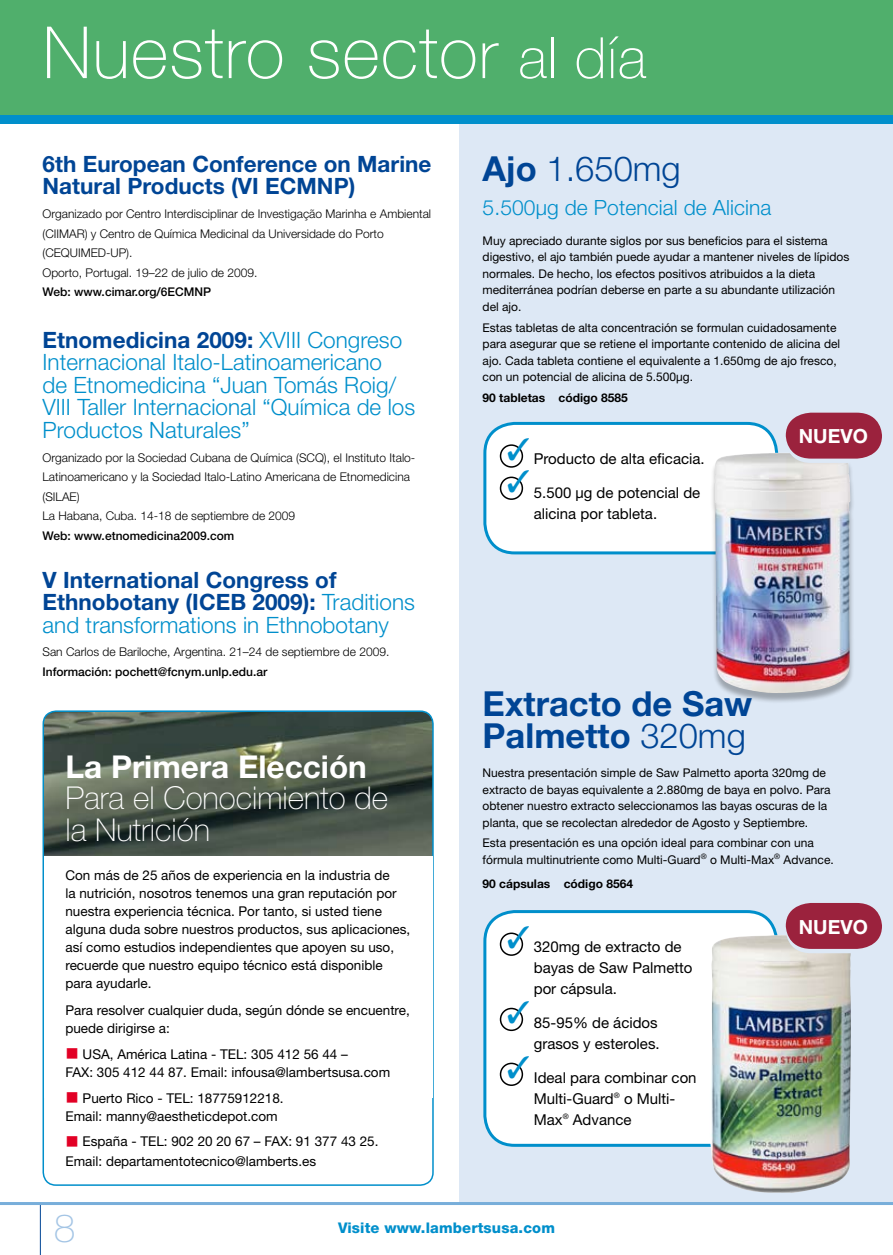
<style>
.page{position:relative;width:893px;height:1255px;background:#fff}
.page>*{position:absolute;margin:0;border:0;box-sizing:border-box;transform-origin:0 0}
.t1{font:100 72px "Helvetica Neue";letter-spacing:.015em;color:#fff}
.t2{font:100 39px "Helvetica Neue";color:#a4c5e5}
.t3{font:700 34.5px/31.5px "Helvetica Neue";color:#004595}
.t4{font:300 34.5px "Helvetica Neue";color:#004595}
.t5{font:100 31.5px/31.5px "Helvetica Neue";color:#fff}
.t6{font:700 31.5px "Helvetica Neue";color:#fff}
.t7{font:300 22.5px/22.5px "Helvetica Neue";color:#008fcb}
.t8{font:700 22.5px/22.5px "Helvetica Neue";color:#004595}
.t9{font:300 21px "Helvetica Neue";letter-spacing:.005em;color:#008fcb}
.t10{font:700 19.5px "Helvetica Neue";color:#fff}
.t11{font:15px/21px "Helvetica Neue";color:#000}
.t12{font:800 14.7px "Helvetica Neue";letter-spacing:.01em;color:#008fcb}
.t13{font:13.5px/18px "Helvetica Neue";color:#000}
.t14{font:12px/16.5px "Helvetica Neue";color:#000}
.t15{font:300 12px/19.5px "Helvetica Neue";color:#000}
.t16{font:500 12px "Helvetica Neue";color:#000}
.t17{font:700 12px "Helvetica Neue";color:#000}
.s1{font-size:67.5px}
.s2{font-size:57px}
.s3{font-weight:700;color:#004595}
.s4{font-weight:300;color:#008fcb}
.s5{color:#e20025}
.s6{font-weight:700}
.s7{font-weight:300}
</style>
<div class="page">
<div style="left:459px;top:115px;width:434px;height:1088px;background:#dde8f5"></div>
<div style="left:0;top:0;width:893px;height:115px;background:#50af6c"></div>
<img style="left:43px;top:713px;width:388px;height:143px">
<div style="left:43px;top:710px;width:391px;height:475px;border:2px solid #008fcb;border-radius:13px"></div>
<div style="left:44px;top:856px;width:388px;height:242px;background:#fff"></div>
<div style="left:485px;top:423px;width:292px;height:130px;background:#fff;border-radius:30px"></div>
<div style="left:483px;top:422px;width:295px;height:132px;border:3px solid #008fcb;border-radius:30px"></div>
<div style="left:500px;top:444px;width:23px;height:23px;border:2px solid #000;border-radius:50%"></div>
<div style="left:500px;top:476px;width:23px;height:24px;border:2px solid #000;border-radius:50%"></div>
<div style="left:485px;top:911px;width:292px;height:234px;background:#fff;border-radius:30px"></div>
<div style="left:483px;top:910px;width:295px;height:236px;border:3px solid #008fcb;border-radius:30px"></div>
<div style="left:500px;top:932px;width:23px;height:23px;border:2px solid #000;border-radius:50%"></div>
<div style="left:500px;top:1007px;width:23px;height:24px;border:2px solid #000;border-radius:50%"></div>
<div style="left:500px;top:1062px;width:23px;height:23px;border:2px solid #000;border-radius:50%"></div>
<div style="left:710px;top:455px;width:177px;height:274px;background:#000;opacity:.29"></div>
<img style="left:714px;top:453px;width:136px;height:240px">
<svg style="left:786px;top:412px;width:96px;height:51px"></svg>
<img style="left:705px;top:933px;width:146px;height:260px">
<svg style="left:786px;top:903px;width:96px;height:50px;background:#a6445c"></svg>
<hr style="left:40px;top:1203px;width:1px;height:51px;background:#004595">
<hr style="left:0;top:1201px;width:893px;height:3px;background:#78aeda">
<div style="left:0;top:115px;width:893px;height:8px;background:#008fcb"></div>
<svg style="left:508px;top:476px;width:16px;height:16px"></svg>
<svg style="left:508px;top:1007px;width:16px;height:71px"></svg>
<h1 class="t1" style="left:43px;top:11px;width:605px">Nuestro secto<span class="s1">r</span> <span class="s2">al día</span></h1>
<h3 class="t8" style="left:43px;top:152px;width:391px">6th European Conference on Marine<br>Natural Products (VI ECMNP)</h3>
<p class="t15" style="left:43px;top:204px;width:390px">Organizado por Centro Interdisciplinar de Investigação Marinha e Ambiental (CIIMAR) y Centro de Química Medicinal da Universidade do Porto (CEQUIMED-UP).<br>Oporto, Portugal. 19–22 de julio de 2009.</p>
<p class="t16" style="left:43px;top:285px;width:170px">Web: www.cimar.org/6ECMNP</p>
<h3 class="t7" style="left:43px;top:328px;width:374px"><span class="s3">Etnomedicina 2009:</span> XVIII Congreso Internacional Italo-Latinoamericano<br>de Etnomedicina “Juan Tomás Roig/ VIII Taller Internacional “Química de los Productos Naturales”</h3>
<p class="t15" style="left:43px;top:447px;width:374px">Organizado por la Sociedad Cubana de Química (SCQ), el Instituto Italo-Latinoamericano y la Sociedad Italo-Latino Americana de Etnomedicina (SILAE)<br>La Habana, Cuba. 14-18 de septiembre de 2009</p>
<p class="t16" style="left:43px;top:528px;width:193px">Web: www.etnomedicina2009.com</p>
<h3 class="t8" style="left:43px;top:568px;width:374px">V International Congress of<br>Ethnobotany (ICEB 2009): <span class="s4">Traditions and transformations in Ethnobotany</span></h3>
<p class="t15" style="left:43px;top:642px;width:348px">San Carlos de Bariloche, Argentina. 21–24 de septiembre de 2009.</p>
<p class="t16" style="left:43px;top:664px;width:226px">Información: pochett@fcnym.unlp.edu.ar</p>
<h3 class="t6" style="left:65px;top:747px;width:303px">La Primera Elección</h3>
<h3 class="t5" style="left:65px;top:782px;width:324px">Para el Conocimiento de la Nutrición</h3>
<p class="t13" style="left:65px;top:866px;width:346px">Con más de 25 años de experiencia en la industria de<br>la nutrición, nosotros tenemos una gran reputación por nuestra experiencia técnica. Por tanto, si usted tiene alguna duda sobre nuestros productos, sus aplicaciones, así como estudios independientes que apoyen su uso, recuerde que nuestro equipo técnico está disponible para ayudarle.</p>
<p class="t13" style="left:65px;top:1000px;width:346px">Para resolver cualquier duda, según dónde se encuentre, puede dirigirse a:</p>
<p class="t13" style="left:65px;top:1044px;width:326px"><span class="s5">■</span> USA, América Latina - TEL: 305 412 56 44 –<br>FAX: 305 412 44 87. Email: infousa@lambertsusa.com</p>
<p class="t13" style="left:65px;top:1088px;width:220px"><span class="s5">■</span> Puerto Rico - TEL: 18775912218.<br>Email: manny@aestheticdepot.com</p>
<p class="t13" style="left:65px;top:1131px;width:315px;line-height:19.5px"><span class="s5">■</span> España - TEL: 902 20 20 67 – FAX: 91 377 43 25.<br>Email: departamentotecnico@lamberts.es</p>
<h3 class="t4" style="left:483px;top:148px;width:200px"><span class="s6">Ajo</span> 1.650mg</h3>
<h3 class="t9" style="left:483px;top:195px;width:290px">5.500µg de Potencial de Alicina</h3>
<p class="t14" style="left:483px;top:232px;width:368px">Muy apreciado durante siglos por sus beneficios para el sistema digestivo, el ajo también puede ayudar a mantener niveles de lípidos normales. De hecho, los efectos positivos atribuidos a la dieta mediterránea podrían deberse en parte a su abundante utilización del ajo.</p>
<p class="t14" style="left:483px;top:319px;width:359px">Estas tabletas de alta concentración se formulan cuidadosamente para asegurar que se retiene el importante contenido de alicina del ajo. Cada tableta contiene el equivalente a 1.650mg de ajo fresco, con un potencial de alicina de 5.500µg.</p>
<p class="t17" style="left:483px;top:390px;width:147px">90 tabletas código 8585</p>
<p class="t11" style="left:507px;top:448px;width:199px"><sup>✓</sup> Producto de alta eficacia.</p>
<p class="t11" style="left:534px;top:481px;width:168px">5.500 µg de potencial de alicina por tableta.</p>
<h3 class="t10" style="left:799px;top:424px;width:15px">nuev</h3>
<h3 class="t10" style="left:853px;top:424px;width:17px">o</h3>
<h3 class="t3" style="left:483px;top:687px;width:271px">Extracto de Saw<br>Palmetto <span class="s7">320mg</span></h3>
<p class="t14" style="left:483px;top:764px;width:350px">Nuestra presentación simple de Saw Palmetto aporta 320mg de extracto de bayas equivalente a 2.880mg de baya en polvo. Para obtener nuestro extracto seleccionamos las bayas oscuras de la planta, que se recolectan alrededor de Agosto y Septiembre.</p>
<p class="t14" style="left:483px;top:834px;width:353px">Esta presentación es una opción ideal para combinar con una fórmula multinutriente como Multi-Guard<sup>®</sup> o Multi-Max<sup>®</sup> Advance.</p>
<p class="t17" style="left:483px;top:875px;width:152px">90 cápsulas código 8564</p>
<p class="t11" style="left:534px;top:935px;width:160px;text-indent:-27px"><sup>✓</sup> 320mg de extracto de bayas de Saw Palmetto por cápsula.</p>
<p class="t11" style="left:534px;top:1011px;width:127px">85-95% de ácidos grasos y esteroles.</p>
<p class="t11" style="left:534px;top:1066px;width:164px">Ideal para combinar con<br>Multi-Guard<sup>®</sup> o Multi-<br>Max<sup>®</sup> Advance</p>
<h3 class="t10" style="left:799px;top:914px;width:15px">nuev</h3>
<h3 class="t10" style="left:853px;top:914px;width:17px">o</h3>
<h2 class="t2" style="left:54px;top:1206px;width:23px">8</h2>
<p class="t12" style="left:338px;top:1218px;width:218px">Visite www.lambertsusa.com</p>
</div>
